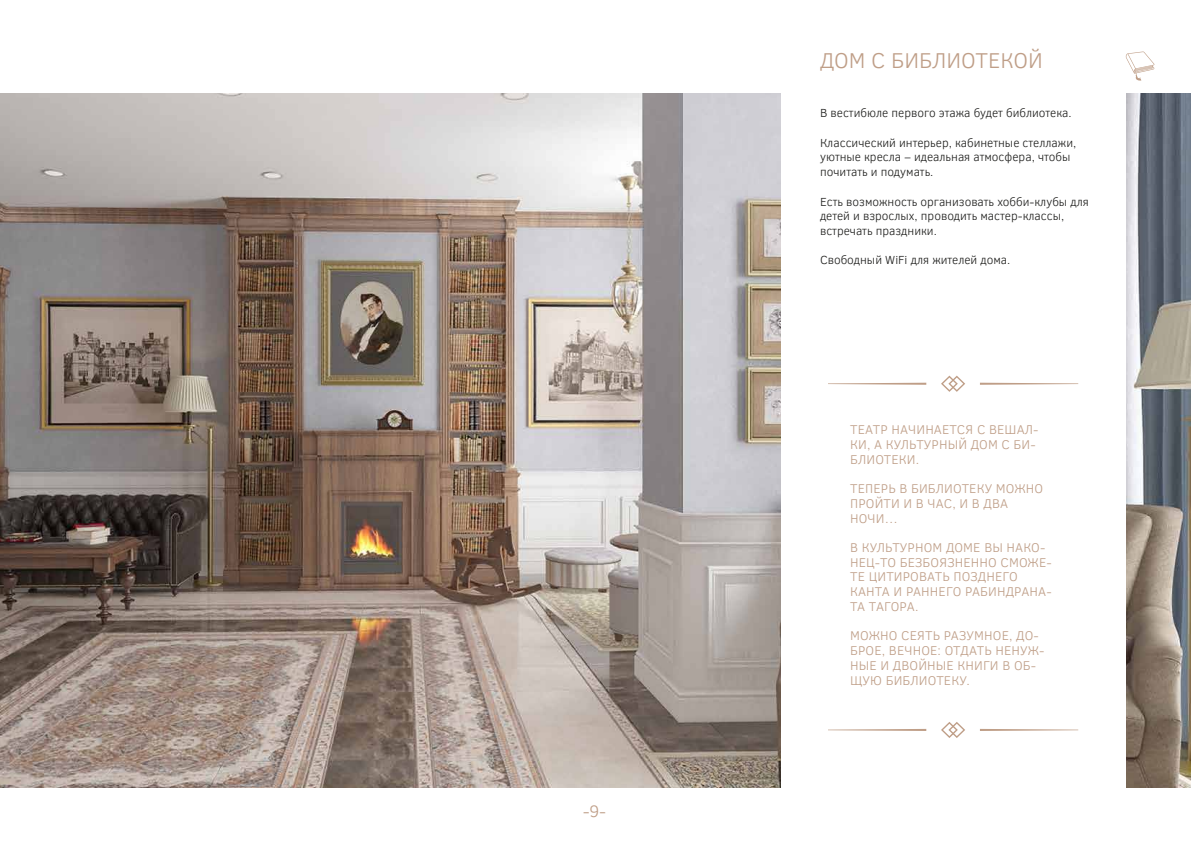
<style>
.page{position:relative;width:1191px;height:842px;background:#fff}
.page>*{position:absolute;margin:0;border:0;box-sizing:border-box;transform-origin:0 0}
.t1{font:300 22px "Clear Sans";color:#bf9e87}
.t2{font:300 17px "Clear Sans";color:#bf9e87}
.t3{font:300 13px/14.7px "Clear Sans";letter-spacing:.01em;color:#bf9e87}
.t4{font:300 12px/14.7px "Clear Sans";color:#1d1d1b}
</style>
<div class="page">
<img style="left:1126px;top:94px;width:65px;height:694px">
<img style="left:0;top:94px;width:781px;height:694px">
<svg style="left:941px;top:722px;width:24px;height:16px"></svg>
<svg style="left:980px;top:729px;width:98px;height:2px"></svg>
<svg style="left:828px;top:729px;width:98px;height:2px"></svg>
<svg style="left:941px;top:376px;width:24px;height:16px"></svg>
<svg style="left:980px;top:383px;width:98px;height:2px"></svg>
<svg style="left:828px;top:383px;width:98px;height:2px"></svg>
<svg style="left:1125px;top:52px;width:29px;height:29px"></svg>
<h2 class="t2" style="left:583px;top:800px;width:25px">-9-</h2>
<h1 class="t1" style="left:820px;top:45px;width:224px">ДОМ С БИБЛИОТЕКОЙ</h1>
<p class="t4" style="left:820px;top:106px;width:253px">В вестибюле первого этажа будет библиотека.</p>
<p class="t4" style="left:820px;top:135px;width:258px">Классический интерьер, кабинетные стеллажи, уютные кресла – идеальная атмосфера, чтобы почитать и подумать.</p>
<p class="t4" style="left:820px;top:194px;width:270px">Есть возможность организовать хобби-клубы для детей и взрослых, проводить мастер-классы, встречать праздники.</p>
<p class="t4" style="left:820px;top:253px;width:192px">Свободный WiFi для жителей дома.</p>
<p class="t3" style="left:850px;top:422px;width:190px">ТЕАТР НАЧИНАЕТСЯ С ВЕШАЛ-<br>КИ, А КУЛЬТУРНЫЙ ДОМ С БИ-<br>БЛИОТЕКИ.</p>
<p class="t3" style="left:850px;top:481px;width:195px">ТЕПЕРЬ В БИБЛИОТЕКУ МОЖНО<br>ПРОЙТИ И В ЧАС, И В ДВА<br>НОЧИ…</p>
<p class="t3" style="left:850px;top:540px;width:203px">В КУЛЬТУРНОМ ДОМЕ ВЫ НАКО-<br>НЕЦ-ТО БЕЗБОЯЗНЕННО СМОЖЕ-<br>ТЕ ЦИТИРОВАТЬ ПОЗДНЕГО<br>КАНТА И РАННЕГО РАБИНДРАНА-<br>ТА ТАГОРА.</p>
<p class="t3" style="left:850px;top:628px;width:196px">МОЖНО СЕЯТЬ РАЗУМНОЕ, ДО-<br>БРОЕ, ВЕЧНОЕ: ОТДАТЬ НЕНУЖ-<br>НЫЕ И ДВОЙНЫЕ КНИГИ В ОБ-<br>ЩУЮ БИБЛИОТЕКУ.</p>
</div>
